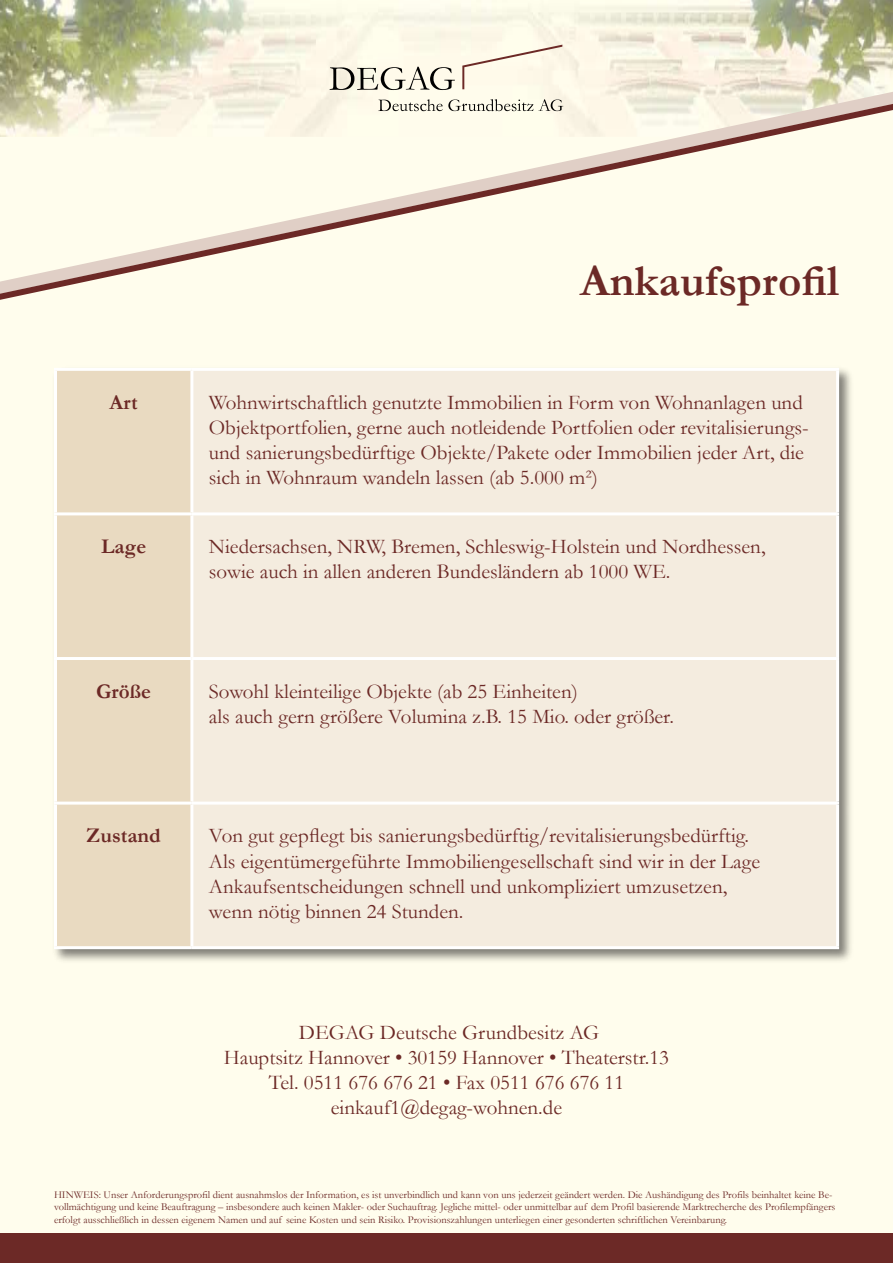
<style>
.page{position:relative;width:893px;height:1263px;background:#fffded}
.page>*{position:absolute;margin:0;border:0;box-sizing:border-box;transform-origin:0 0}
.t1{font:700 45px "Garamond";color:#6c2926}
.t2{font:21px/25.2px "Garamond";color:#6c2926}
.t3{font:700 21px "Garamond";color:#6c2926}
.t4{font:10.5px/12.6px "Garamond";color:#6c2926}
</style>
<div class="page">
<img style="left:0;top:0;width:893px;height:75px">
<div style="left:0;top:1233px;width:893px;height:30px;background:#6c2926"></div>
<svg style="left:0;top:75px;width:885px;height:14px"></svg>
<svg style="left:0;top:89px;width:893px;height:211px"></svg>
<svg style="left:330px;top:67px;width:125px;height:23px"></svg>
<svg style="left:378px;top:99px;width:185px;height:12px"></svg>
<svg style="left:462px;top:45px;width:100px;height:44px"></svg>
<div style="left:50px;top:365px;width:806px;height:601px;background:#000;opacity:.5"></div>
<div style="left:57px;top:371px;width:133px;height:575px;background:#e9dac1"></div>
<div style="left:193px;top:371px;width:643px;height:575px;background:#f4ecdf"></div>
<hr style="left:54px;top:368px;width:138px;height:3px;background:#fff">
<hr style="left:54px;top:371px;width:3px;height:141px;background:#fff">
<hr style="left:192px;top:368px;width:647px;height:3px;background:#fff">
<hr style="left:190px;top:371px;width:3px;height:141px;background:#fff">
<hr style="left:836px;top:371px;width:3px;height:141px;background:#fff">
<hr style="left:54px;top:512px;width:138px;height:3px;background:#fff">
<hr style="left:54px;top:515px;width:3px;height:142px;background:#fff">
<hr style="left:192px;top:512px;width:647px;height:3px;background:#fff">
<hr style="left:190px;top:515px;width:3px;height:142px;background:#fff">
<hr style="left:836px;top:515px;width:3px;height:142px;background:#fff">
<hr style="left:54px;top:657px;width:138px;height:3px;background:#fff">
<hr style="left:54px;top:660px;width:3px;height:141px;background:#fff">
<hr style="left:192px;top:657px;width:647px;height:3px;background:#fff">
<hr style="left:190px;top:660px;width:3px;height:141px;background:#fff">
<hr style="left:836px;top:660px;width:3px;height:141px;background:#fff">
<hr style="left:54px;top:801px;width:138px;height:3px;background:#fff">
<hr style="left:54px;top:804px;width:3px;height:142px;background:#fff">
<hr style="left:192px;top:801px;width:647px;height:3px;background:#fff">
<hr style="left:190px;top:804px;width:3px;height:142px;background:#fff">
<hr style="left:836px;top:804px;width:3px;height:142px;background:#fff">
<hr style="left:54px;top:946px;width:138px;height:3px;background:#fff">
<hr style="left:192px;top:946px;width:647px;height:3px;background:#fff">
<h1 class="t1" style="left:580px;top:250px;width:260px">Ankaufsprofil</h1>
<p class="t3" style="left:110px;top:388px;width:30px">Art</p>
<p class="t2" style="left:209px;top:389px;width:601px">Wohnwirtschaftlich genutzte Immobilien in Form von Wohnanlagen und Objektportfolien, gerne auch notleidende Portfolien oder revitalisierungs&shy;und sanierungsbedürftige Objekte/Pakete oder Immobilien jeder Art, die sich in Wohnraum wandeln lassen (ab 5.000 m²)</p>
<p class="t3" style="left:101px;top:532px;width:47px">Lage</p>
<p class="t2" style="left:209px;top:533px;width:558px">Niedersachsen, NRW, Bremen, Schleswig-Holstein und Nordhessen, sowie auch in allen anderen Bundesländern ab 1000 WE.</p>
<p class="t3" style="left:96px;top:677px;width:56px">Größe</p>
<p class="t2" style="left:209px;top:678px;width:467px">Sowohl kleinteilige Objekte (ab 25 Einheiten)<br>als auch gern größere Volumina z.B. 15 Mio. oder größer.</p>
<p class="t3" style="left:87px;top:821px;width:76px">Zustand</p>
<p class="t2" style="left:209px;top:823px;width:553px">Von gut gepflegt bis sanierungsbedürftig/revitalisierungsbedürftig.<br>Als eigentümergeführte Immobiliengesellschaft sind wir in der Lage Ankaufsentscheidungen schnell und unkompliziert umzusetzen, wenn nötig binnen 24 Stunden.</p>
<p class="t2" style="left:224px;top:1019px;width:447px;text-align:center">DEGAG Deutsche Grundbesitz AG<br>Hauptsitz Hannover • 30159 Hannover • Theaterstr.13<br>Tel. 0511 676 676 21 • Fax 0511 676 676 11 einkauf1@degag-wohnen.de</p>
<p class="t4" style="left:54px;top:1188px;width:783px">HINWEIS: Unser Anforderungsprofil dient ausnahmslos der Information, es ist unverbindlich und kann von uns jederzeit geändert werden. Die Aushändigung des Profils beinhaltet keine Be&shy;vollmächtigung und keine Beauftragung – insbesondere auch keinen Makler- oder Suchauftrag. Jegliche mittel- oder unmittelbar auf dem Profil basierende Marktrecherche des Profilempfängers erfolgt ausschließlich in dessen eigenem Namen und auf seine Kosten und sein Risiko. Provisionszahlungen unterliegen einer gesonderten schriftlichen Vereinbarung.</p>
</div>
